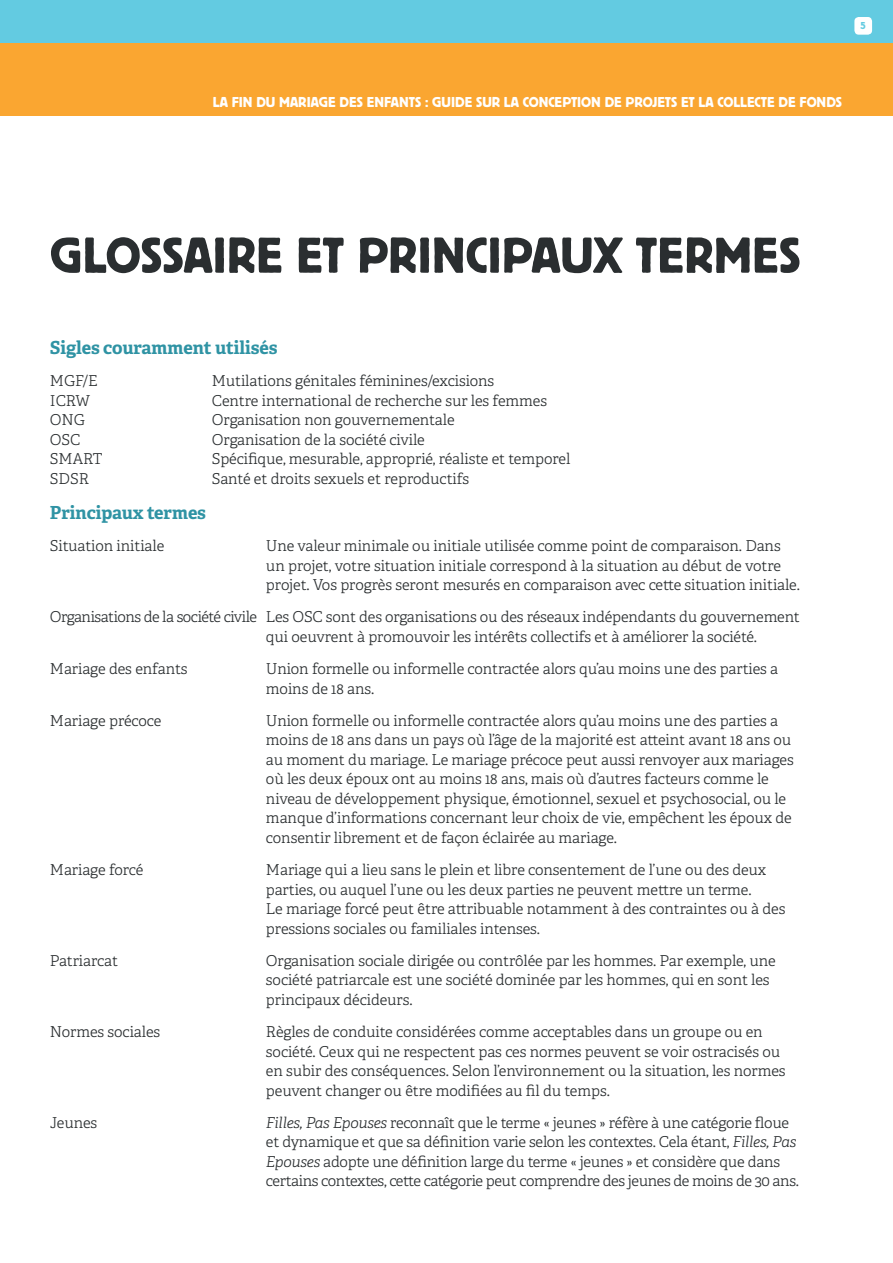
<style>
.page{position:relative;width:893px;height:1263px;background:#fff}
.page>*{position:absolute;margin:0;border:0;box-sizing:border-box;transform-origin:0 0}
.t1{font:52.5px "Platz";color:#2a2e30}
.t2{font:700 18px "Adelle";letter-spacing:-.005em;color:#2f93a4}
.t3{font:300 15px/19.5px "Adelle";letter-spacing:-.005em;color:#2a2e30}
.t4{font:15px "Platz";color:#fff}
.t5{font:10.5px "Platz";color:#63cbe1}
.s1{font-style:italic}
</style>
<div class="page">
<div style="left:0;top:0;width:893px;height:44px;background:#63cbe1"></div>
<div style="left:0;top:44px;width:893px;height:72px;background:#faa631"></div>
<div style="left:854px;top:17px;width:18px;height:18px;background:#fff;border-radius:4px"></div>
<p class="t5" style="left:861px;top:20px;width:7px">5</p>
<p class="t4" style="left:213px;top:94px;width:630px">LA FIN DU MARIAGE DES ENFANTS : GUIDE SUR LA CONCEPTION DE PROJETS ET LA COLLECTE DE FONDS</p>
<h1 class="t1" style="left:50px;top:227px;width:752px">GLOSSAIRE ET PRINCIPAUX TERMES</h1>
<p class="t2" style="left:50px;top:336px;width:229px">Sigles couramment utilisés</p>
<p class="t3" style="left:50px;top:371px;width:49px">MGF/E</p>
<p class="t3" style="left:212px;top:371px;width:284px">Mutilations génitales féminines/excisions</p>
<p class="t3" style="left:50px;top:391px;width:42px">ICRW</p>
<p class="t3" style="left:212px;top:391px;width:337px">Centre international de recherche sur les femmes</p>
<p class="t3" style="left:50px;top:410px;width:37px">ONG</p>
<p class="t3" style="left:212px;top:410px;width:244px">Organisation non gouvernementale</p>
<p class="t3" style="left:50px;top:430px;width:32px">OSC</p>
<p class="t3" style="left:212px;top:430px;width:214px">Organisation de la société civile</p>
<p class="t3" style="left:50px;top:449px;width:54px">SMART</p>
<p class="t3" style="left:212px;top:449px;width:360px">Spécifique, mesurable, approprié, réaliste et temporel</p>
<p class="t3" style="left:50px;top:469px;width:41px">SDSR</p>
<p class="t3" style="left:212px;top:469px;width:259px">Santé et droits sexuels et reproductifs</p>
<p class="t2" style="left:50px;top:501px;width:158px">Principaux termes</p>
<p class="t3" style="left:50px;top:536px;width:116px">Situation initiale</p>
<p class="t3" style="left:266px;top:536px;width:535px">Une valeur minimale ou initiale utilisée comme point de comparaison. Dans un projet, votre situation initiale correspond à la situation au début de votre projet. Vos progrès seront mesurés en comparaison avec cette situation initiale.</p>
<p class="t3" style="left:266px;top:607px;width:535px;text-indent:-216px">Organisations de la société civile Les OSC sont des organisations ou des réseaux indépendants du gouvernement qui oeuvrent à promouvoir les intérêts collectifs et à améliorer la société.</p>
<p class="t3" style="left:50px;top:659px;width:139px">Mariage des enfants</p>
<p class="t3" style="left:266px;top:659px;width:514px">Union formelle ou informelle contractée alors qu’au moins une des parties a moins de 18 ans.</p>
<p class="t3" style="left:50px;top:711px;width:113px">Mariage précoce</p>
<p class="t3" style="left:266px;top:711px;width:529px">Union formelle ou informelle contractée alors qu’au moins une des parties a moins de 18 ans dans un pays où l’âge de la majorité est atteint avant 18 ans ou au moment du mariage. Le mariage précoce peut aussi renvoyer aux mariages où les deux époux ont au moins 18 ans, mais où d’autres facteurs comme le niveau de développement physique, émotionnel, sexuel et psychosocial, ou le manque d’informations concernant leur choix de vie, empêchent les époux de consentir librement et de façon éclairée au mariage.</p>
<p class="t3" style="left:50px;top:860px;width:95px">Mariage forcé</p>
<p class="t3" style="left:266px;top:860px;width:521px">Mariage qui a lieu sans le plein et libre consentement de l’une ou des deux parties, ou auquel l’une ou les deux parties ne peuvent mettre un terme.<br>Le mariage forcé peut être attribuable notamment à des contraintes ou à des pressions sociales ou familiales intenses.</p>
<p class="t3" style="left:50px;top:951px;width:70px">Patriarcat</p>
<p class="t3" style="left:266px;top:951px;width:511px">Organisation sociale dirigée ou contrôlée par les hommes. Par exemple, une société patriarcale est une société dominée par les hommes, qui en sont les principaux décideurs.</p>
<p class="t3" style="left:50px;top:1022px;width:112px">Normes sociales</p>
<p class="t3" style="left:266px;top:1022px;width:521px">Règles de conduite considérées comme acceptables dans un groupe ou en société. Ceux qui ne respectent pas ces normes peuvent se voir ostracisés ou en subir des conséquences. Selon l’environnement ou la situation, les normes peuvent changer ou être modifiées au fil du temps.</p>
<p class="t3" style="left:50px;top:1113px;width:49px">Jeunes</p>
<p class="t3" style="left:266px;top:1113px;width:534px"><span class="s1">Filles, Pas Epouses</span> reconnaît que le terme « jeunes » réfère à une catégorie floue et dynamique et que sa définition varie selon les contextes. Cela étant, <span class="s1">Filles, Pas Epouses</span> adopte une définition large du terme « jeunes » et considère que dans certains contextes, cette catégorie peut comprendre des jeunes de moins de 30 ans.</p>
</div>
